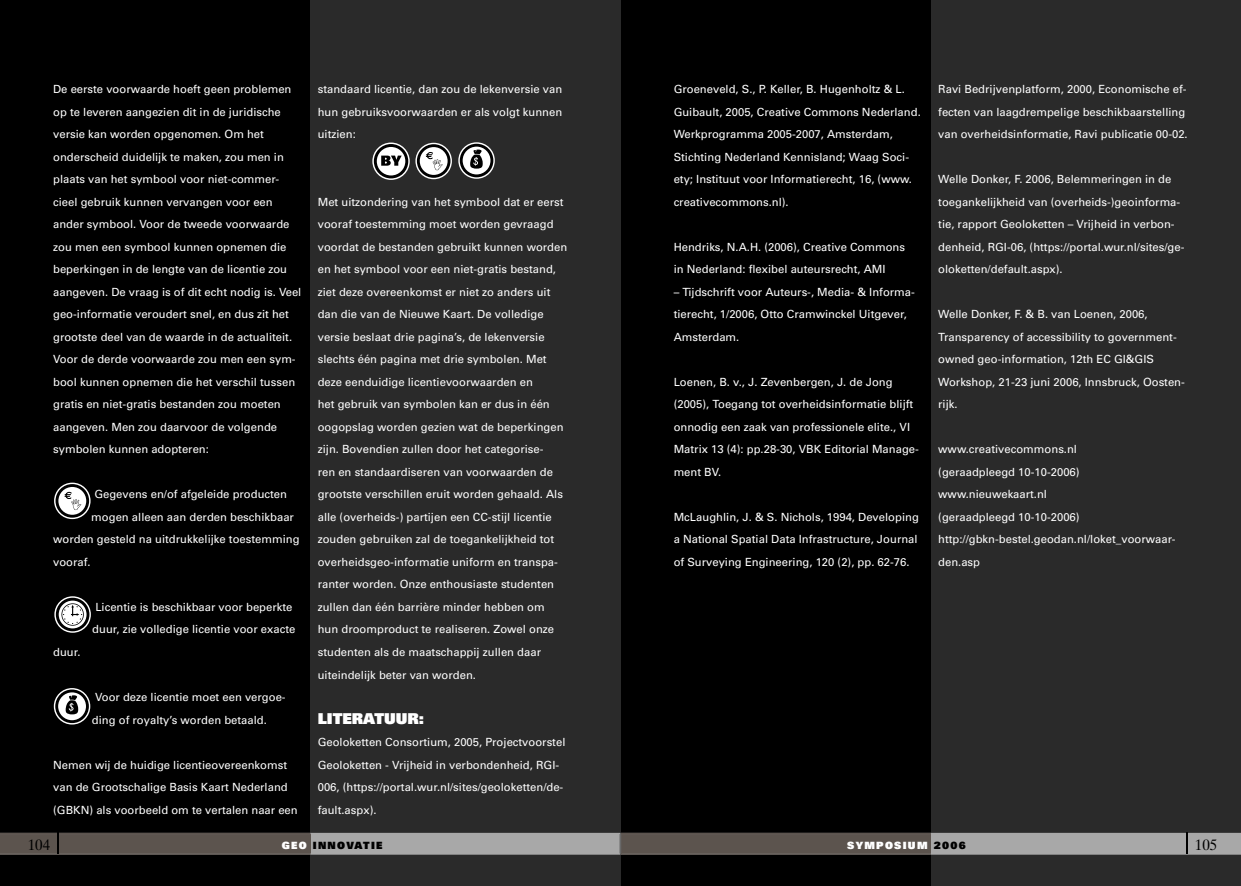
<style>
.page{position:relative;width:1241px;height:886px;background:#fff}
.page>*{position:absolute;margin:0;border:0;box-sizing:border-box;transform-origin:0 0}
.t1{font:900 15px "Univers";color:#fff}
.t2{font:15px "Dutch 801 BT";color:#000}
.t3{font:11.25px/22.5px "Univers";color:#fff}
.t4{font:900 10px "Univers";letter-spacing:.13em;color:#fff}
.t5{font:900 10px "Univers";letter-spacing:.13em;color:#000}
.s1{color:#fff}
.s2{color:#000}
</style>
<div class="page">
<div style="left:930px;top:0;width:310px;height:886px;background:#2a2a2a"></div>
<div style="left:620px;top:0;width:310px;height:886px;background:#000"></div>
<div style="left:930px;top:834px;width:310px;height:19px;background:#a8a8a8"></div>
<hr style="left:930px;top:833px;width:310px;height:1px;background:#a8a8a8">
<hr style="left:930px;top:853px;width:310px;height:2px;background:#a8a8a8">
<svg style="left:1186px;top:833px;width:1px;height:21px"></svg>
<div style="left:310px;top:0;width:310px;height:886px;background:#2a2a2a"></div>
<div style="left:0;top:0;width:310px;height:886px;background:#000"></div>
<div style="left:0;top:834px;width:310px;height:19px;background:#5c544e"></div>
<svg style="left:310px;top:833px;width:620px;height:22px;background:#817d7a"></svg>
<hr style="left:0;top:833px;width:310px;height:1px;background:#5c544e">
<hr style="left:0;top:853px;width:310px;height:2px;background:#5c544e">
<svg style="left:57px;top:833px;width:1px;height:21px"></svg>
<div style="left:54px;top:483px;width:37px;height:36px;border:6px solid #fff;border-radius:50%"></div>
<svg style="left:57px;top:485px;width:31px;height:31px"></svg>
<div style="left:55px;top:484px;width:34px;height:34px;border:3px solid #000;border-radius:50%"></div>
<svg style="left:64px;top:492px;width:17px;height:18px"></svg>
<div style="left:54px;top:596px;width:37px;height:37px;border:6px solid #fff;border-radius:50%"></div>
<svg style="left:57px;top:599px;width:31px;height:31px"></svg>
<div style="left:56px;top:598px;width:33px;height:33px;border:3px solid #000;border-radius:50%"></div>
<svg style="left:61px;top:603px;width:23px;height:23px"></svg>
<div style="left:54px;top:688px;width:36px;height:36px;border:6px solid #fff;border-radius:50%"></div>
<svg style="left:57px;top:691px;width:30px;height:31px"></svg>
<div style="left:55px;top:689px;width:34px;height:34px;border:3px solid #000;border-radius:50%"></div>
<svg style="left:66px;top:695px;width:12px;height:19px"></svg>
<div style="left:372px;top:143px;width:37px;height:37px;border:6px solid #fff;border-radius:50%"></div>
<svg style="left:375px;top:145px;width:32px;height:32px"></svg>
<div style="left:374px;top:144px;width:34px;height:34px;border:3px solid #000;border-radius:50%"></div>
<svg style="left:381px;top:156px;width:20px;height:10px"></svg>
<div style="left:415px;top:143px;width:37px;height:36px;border:6px solid #fff;border-radius:50%"></div>
<svg style="left:418px;top:146px;width:31px;height:30px"></svg>
<div style="left:417px;top:144px;width:33px;height:34px;border:3px solid #000;border-radius:50%"></div>
<svg style="left:425px;top:152px;width:17px;height:18px"></svg>
<div style="left:458px;top:142px;width:36px;height:37px;border:6px solid #fff;border-radius:50%"></div>
<svg style="left:461px;top:145px;width:31px;height:31px"></svg>
<div style="left:459px;top:144px;width:34px;height:33px;border:3px solid #000;border-radius:50%"></div>
<svg style="left:470px;top:150px;width:12px;height:19px"></svg>
<p class="t3" style="left:53px;top:78px;width:250px">De eerste voorwaarde hoeft geen problemen op te leveren aangezien dit in de juridische versie kan worden opgenomen. Om het onderscheid duidelijk te maken, zou men in plaats van het symbool voor niet-commer&shy;cieel gebruik kunnen vervangen voor een ander symbool. Voor de tweede voorwaarde zou men een symbool kunnen opnemen die beperkingen in de lengte van de licentie zou aangeven. De vraag is of dit echt nodig is. Veel geo-informatie veroudert snel, en dus zit het grootste deel van de waarde in de actualiteit.<br>Voor de derde voorwaarde zou men een sym&shy;bool kunnen opnemen die het verschil tussen gratis en niet-gratis bestanden zou moeten aangeven. Men zou daarvoor de volgende symbolen kunnen adopteren:</p>
<p class="t3" style="left:94px;top:483px;width:194px">Gegevens en/of afgeleide producten</p>
<p class="t3" style="left:91px;top:506px;width:204px">mogen alleen aan derden beschikbaar</p>
<p class="t3" style="left:53px;top:528px;width:248px">worden gesteld na uitdrukkelijke toestemming</p>
<p class="t3" style="left:53px;top:551px;width:39px">vooraf.</p>
<p class="t3" style="left:92px;top:596px;width:204px">Licentie is beschikbaar voor beperkte duur, zie volledige licentie voor exacte</p>
<p class="t3" style="left:53px;top:641px;width:29px">duur.</p>
<p class="t3" style="left:92px;top:686px;width:195px">Voor deze licentie moet een vergoe&shy;ding of royalty’s worden betaald.</p>
<p class="t3" style="left:53px;top:753px;width:246px">Nemen wij de huidige licentieovereenkomst van de Grootschalige Basis Kaart Nederland (GBKN) als voorbeeld om te vertalen naar een</p>
<p class="t3" style="left:318px;top:78px;width:246px;text-align:justify">standaard licentie, dan zou de lekenversie van hun gebruiksvoorwaarden er als volgt kunnen uitzien:</p>
<p class="t3" style="left:318px;top:191px;width:251px">Met uitzondering van het symbool dat er eerst vooraf toestemming moet worden gevraagd voordat de bestanden gebruikt kunnen worden en het symbool voor een niet-gratis bestand, ziet deze overeenkomst er niet zo anders uit dan die van de Nieuwe Kaart. De volledige versie beslaat drie pagina’s, de lekenversie slechts één pagina met drie symbolen. Met deze eenduidige licentievoorwaarden en<br>het gebruik van symbolen kan er dus in één oogopslag worden gezien wat de beperkingen zijn. Bovendien zullen door het categorise-<br>ren en standaardiseren van voorwaarden de grootste verschillen eruit worden gehaald. Als alle (overheids-) partijen een CC-stijl licentie zouden gebruiken zal de toegankelijkheid tot overheidsgeo-informatie uniform en transpa&shy;ranter worden. Onze enthousiaste studenten zullen dan één barrière minder hebben om hun droomproduct te realiseren. Zowel onze studenten als de maatschappij zullen daar uiteindelijk beter van worden.</p>
<h1 class="t1" style="left:318px;top:708px;width:108px">LITERATUUR:</h1>
<p class="t3" style="left:318px;top:731px;width:249px">Geoloketten Consortium, 2005, Projectvoorstel Geoloketten - Vrijheid in verbondenheid, RGI-006, (https://portal.wur.nl/sites/geoloketten/de&shy;fault.aspx).</p>
<p class="t3" style="left:673px;top:78px;width:248px">Groeneveld, S., P. Keller, B. Hugenholtz &amp; L.<br>Guibault, 2005, Creative Commons Nederland.<br>Werkprogramma 2005-2007, Amsterdam, Stichting Nederland Kennisland; Waag Soci&shy;ety; Instituut voor Informatierecht, 16, (www. creativecommons.nl).</p>
<p class="t3" style="left:673px;top:236px;width:233px">Hendriks, N.A.H. (2006), Creative Commons in Nederland: flexibel auteursrecht, AMI</p>
<p class="t3" style="left:673px;top:281px;width:243px">– Tijdschrift voor Auteurs-, Media- &amp; Informa&shy;tierecht, 1/2006, Otto Cramwinckel Uitgever,<br>Amsterdam.</p>
<p class="t3" style="left:673px;top:371px;width:247px">Loenen, B. v., J. Zevenbergen, J. de Jong (2005), Toegang tot overheidsinformatie blijft onnodig een zaak van professionele elite., VI Matrix 13 (4): pp.28-30, VBK Editorial Manage&shy;ment BV.</p>
<p class="t3" style="left:673px;top:506px;width:247px;text-align:justify">McLaughlin, J. &amp; S. Nichols, 1994, Developing a National Spatial Data Infrastructure, Journal of Surveying Engineering, 120 (2), pp. 62-76.</p>
<p class="t3" style="left:938px;top:78px;width:251px">Ravi Bedrijvenplatform, 2000, Economische ef&shy;fecten van laagdrempelige beschikbaarstelling van overheidsinformatie, Ravi publicatie 00-02.</p>
<p class="t3" style="left:938px;top:168px;width:248px">Welle Donker, F. 2006, Belemmeringen in de toegankelijkheid van (overheids-)geoinforma&shy;tie, rapport Geoloketten – Vrijheid in verbon&shy;denheid, RGI-06, (https://portal.wur.nl/sites/ge&shy;oloketten/default.aspx).</p>
<p class="t3" style="left:938px;top:303px;width:248px">Welle Donker, F. &amp; B. van Loenen, 2006, Transparency of accessibility to government&shy;owned geo-information, 12th EC GI&amp;GIS Workshop, 21-23 juni 2006, Innsbruck, Oosten&shy;rijk.</p>
<p class="t3" style="left:938px;top:438px;width:239px">www.creativecommons.nl<br>(geraadpleegd 10-10-2006) www.nieuwekaart.nl<br>(geraadpleegd 10-10-2006) http://gbkn-bestel.geodan.nl/loket_voorwaar&shy;den.asp</p>
<h1 class="t2" style="left:28px;top:835px;width:24px">104</h1>
<p class="t5" style="left:282px;top:839px;width:102px"><span class="s1">GEO</span> INNOVATIE</p>
<p class="t4" style="left:847px;top:839px;width:120px">SYMPOSIUM <span class="s2">2006</span></p>
<h1 class="t2" style="left:1194px;top:835px;width:24px">105</h1>
</div>
